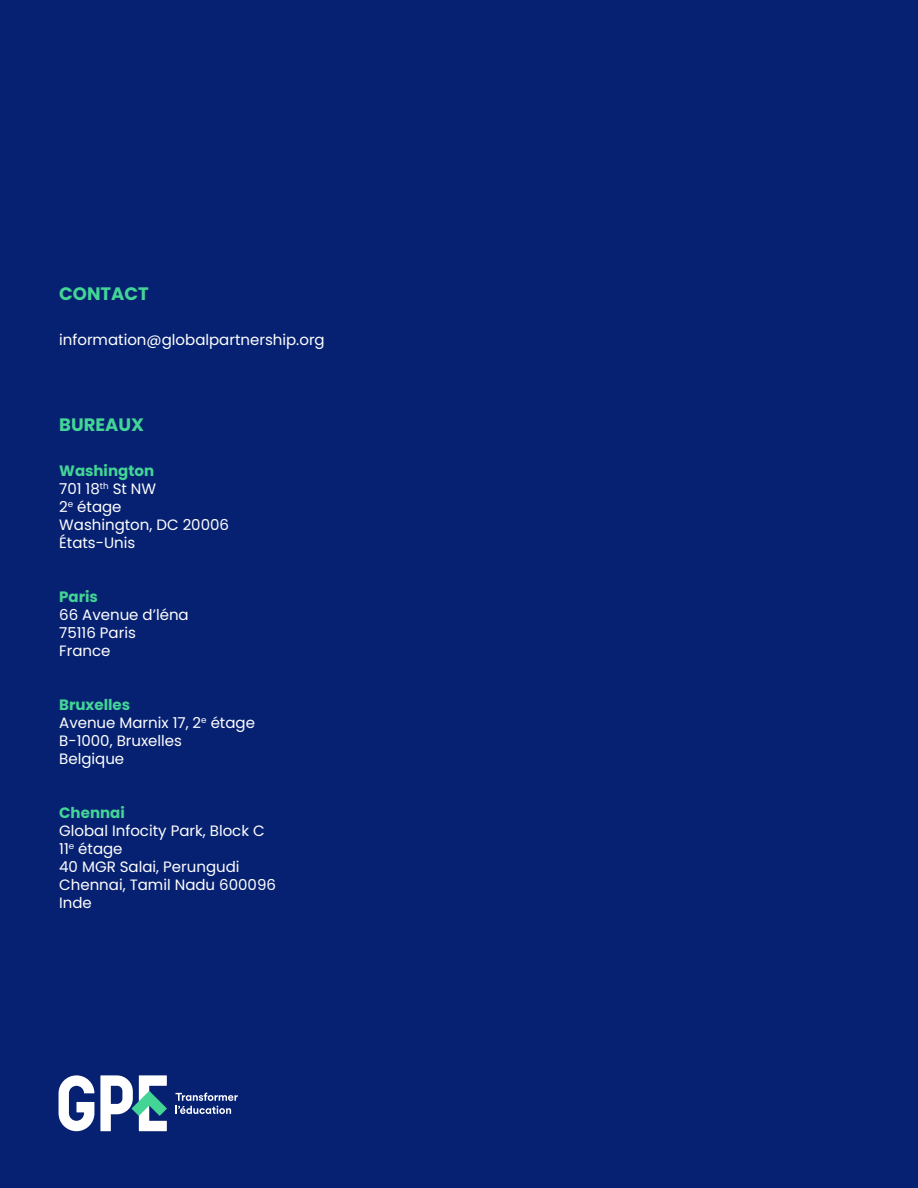
<style>
.page{position:relative;width:918px;height:1188px;background:#062172}
.page>*{position:absolute;margin:0;border:0;box-sizing:border-box;transform-origin:0 0}
.t1{font:700 18px "Poppins";color:#43d596}
.t2{font:15px/18px "Poppins";color:#fff}
.t3{font:700 15px "Poppins";color:#43d596}
.s1{font-weight:700;color:#43d596}
</style>
<div class="page">
<svg style="left:100px;top:1075px;width:67px;height:56px"></svg>
<svg style="left:59px;top:1075px;width:35px;height:56px"></svg>
<svg style="left:176px;top:1093px;width:62px;height:21px"></svg>
<p class="t1" style="left:59px;top:283px;width:91px">CONTACT</p>
<p class="t2" style="left:59px;top:331px;width:267px">information@globalpartnership.org</p>
<p class="t1" style="left:59px;top:414px;width:86px">BUREAUX</p>
<p class="t2" style="left:59px;top:462px;width:171px"><span class="s1">Washington<br></span>701 18<sup>th</sup> St NW<br>2<sup>e</sup> étage<br>Washington, DC 20006<br>États-Unis</p>
<p class="t3" style="left:59px;top:588px;width:40px">Paris</p>
<p class="t2" style="left:59px;top:606px;width:131px">66 Avenue d’léna<br>75116 Paris<br>France</p>
<p class="t2" style="left:59px;top:696px;width:197px"><span class="s1">Bruxelles<br></span>Avenue Marnix 17, 2<sup>e</sup> étage<br>B-1000, Bruxelles<br>Belgique</p>
<p class="t3" style="left:59px;top:804px;width:67px">Chennai</p>
<p class="t2" style="left:59px;top:822px;width:218px">Global Infocity Park, Block C<br>11<sup>e</sup> étage<br>40 MGR Salai, Perungudi<br>Chennai, Tamil Nadu 600096<br>Inde</p>
</div>
